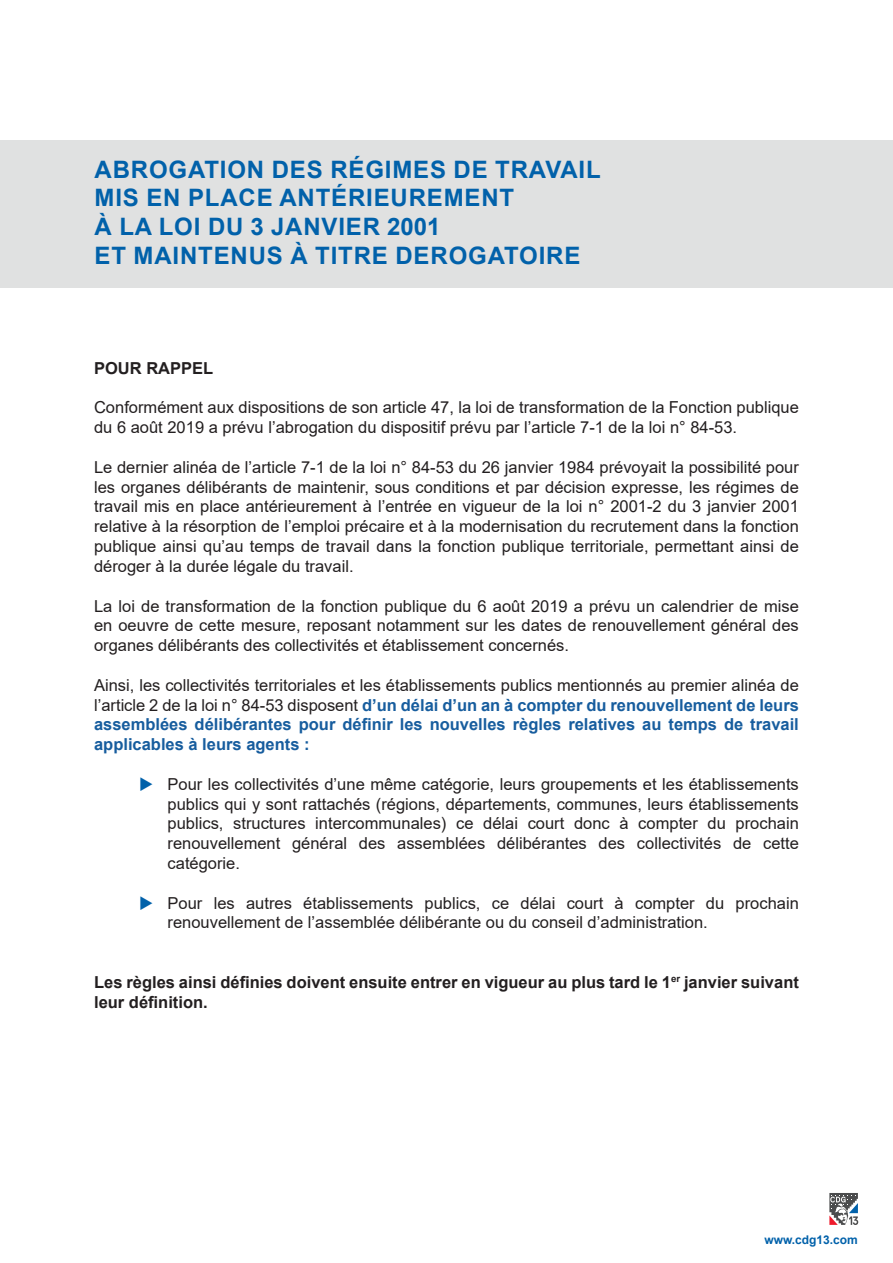
<style>
.page{position:relative;width:893px;height:1263px;background:#fff}
.page>*{position:absolute;margin:0;border:0;box-sizing:border-box;transform-origin:0 0}
.t1{font:700 24px "Arial";letter-spacing:.035em;color:#0161aa}
.t2{font:16.5px/19.8px "Arial";color:#231f20;text-align:justify}
.t3{font:700 16.5px/19.8px "Arial";color:#175d9e;text-align:justify}
.t4{font:700 16.5px/19.8px "Arial";color:#231f20}
.t5{font:700 12px "Arial";color:#0161aa}
.s1{font-weight:400;color:#231f20}
.s2{color:#0161aa}
</style>
<div class="page">
<div style="left:0;top:140px;width:893px;height:148px;background:#e0e1e1"></div>
<svg style="left:829px;top:1193px;width:29px;height:32px"></svg>
<p class="t1" style="left:94px;top:152px;width:508px">ABROGATION DES RÉGIMES DE TRAVAIL</p>
<p class="t1" style="left:94px;top:181px;width:421px">MIS EN PLACE ANTÉRIEUREMENT</p>
<p class="t1" style="left:94px;top:210px;width:348px">À LA LOI DU 3 JANVIER 2001</p>
<p class="t1" style="left:94px;top:239px;width:487px">ET MAINTENUS À TITRE DEROGATOIRE</p>
<p class="t4" style="left:94px;top:358px;width:121px">POUR RAPPEL</p>
<p class="t2" style="left:94px;top:398px;width:706px">Conformément aux dispositions de son article 47, la loi de transformation de la Fonction publique du 6 août 2019 a prévu l’abrogation du dispositif prévu par l’article 7-1 de la loi n° 84-53.</p>
<p class="t2" style="left:94px;top:457px;width:706px">Le dernier alinéa de l’article 7-1 de la loi n° 84-53 du 26 janvier 1984 prévoyait la possibilité pour les organes délibérants de maintenir, sous conditions et par décision expresse, les régimes de travail mis en place antérieurement à l’entrée en vigueur de la loi n° 2001-2 du 3 janvier 2001 relative à la résorption de l’emploi précaire et à la modernisation du recrutement dans la fonction publique ainsi qu’au temps de travail dans la fonction publique territoriale, permettant ainsi de déroger à la durée légale du travail.</p>
<p class="t2" style="left:94px;top:596px;width:706px">La loi de transformation de la fonction publique du 6 août 2019 a prévu un calendrier de mise en oeuvre de cette mesure, reposant notamment sur les dates de renouvellement général des organes délibérants des collectivités et établissement concernés.</p>
<p class="t3" style="left:94px;top:675px;width:706px"><span class="s1">Ainsi, les collectivités territoriales et les établissements publics mentionnés au premier alinéa de l’article 2 de la loi n° 84-53 disposent</span> d’un délai d’un an à compter du renouvellement de leurs assemblées délibérantes pour définir les nouvelles règles relatives au temps de travail applicables à leurs agents :</p>
<p class="t2" style="left:168px;top:774px;width:633px;text-indent:-28px"><span class="s2">◆</span> Pour les collectivités d’une même catégorie, leurs groupements et les établissements publics qui y sont rattachés (régions, départements, communes, leurs établissements publics, structures intercommunales) ce délai court donc à compter du prochain renouvellement général des assemblées délibérantes des collectivités de cette catégorie.</p>
<p class="t2" style="left:168px;top:893px;width:633px;text-indent:-28px"><span class="s2">◆</span> Pour les autres établissements publics, ce délai court à compter du prochain renouvellement de l’assemblée délibérante ou du conseil d’administration.</p>
<p class="t4" style="left:94px;top:972px;width:706px">Les règles ainsi définies doivent ensuite entrer en vigueur au plus tard le 1<sup>er</sup> janvier suivant leur définition.</p>
<p class="t5" style="left:764px;top:1231px;width:95px">www.cdg13.com</p>
</div>
